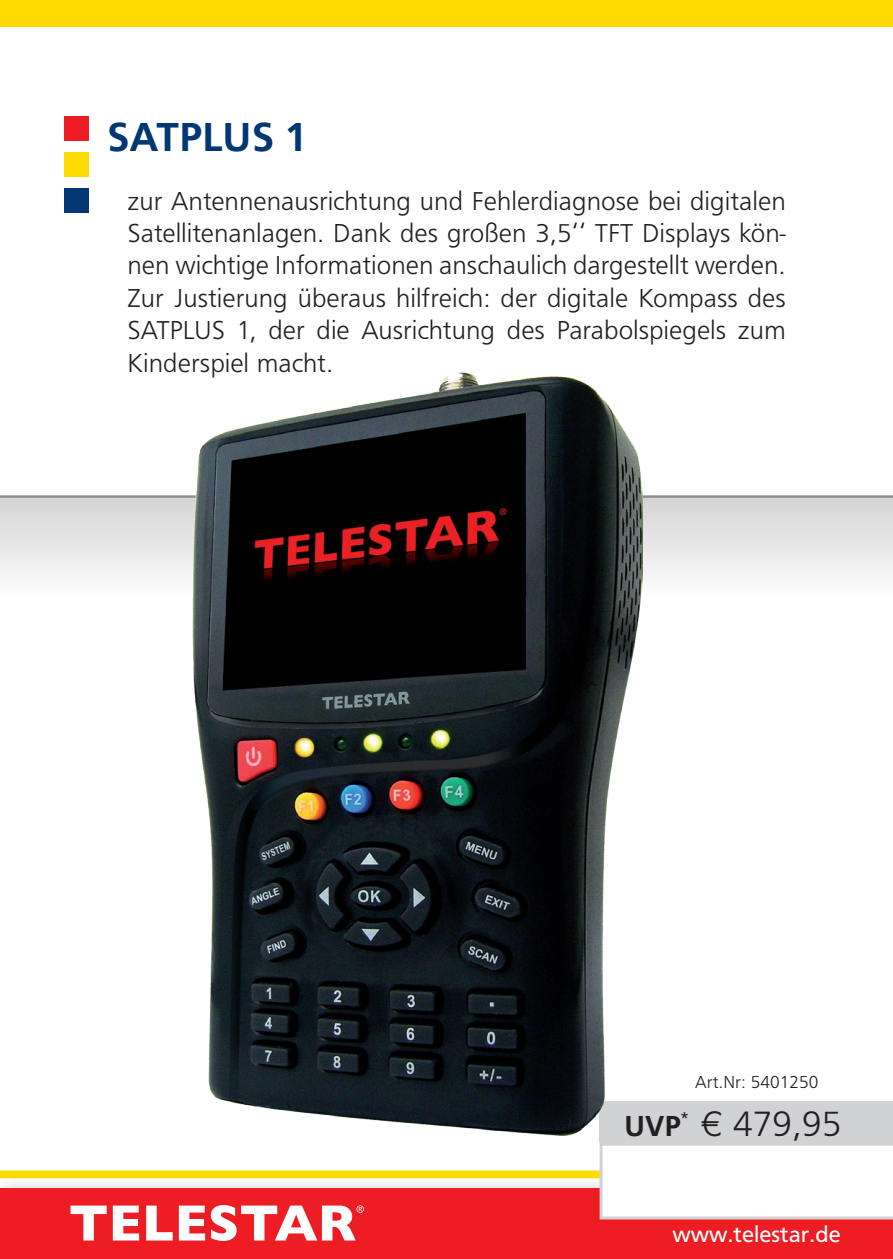
<style>
.page{position:relative;width:893px;height:1259px;background:#fff}
.page>*{position:absolute;margin:0;border:0;box-sizing:border-box;transform-origin:0 0}
.t1{font:700 42px "Front Page";letter-spacing:-.005em;color:#013874}
.t2{font:300 36.6px "Front Page";color:#231f20}
.t3{font:300 27px/32.4px "Front Page";color:#231f20;text-align:justify}
.t4{font:23.1px "Front Page";color:#fff}
.t5{font:300 18px "Front Page";color:#231f20}
.s1{font-weight:700;font-size:30px}
</style>
<div class="page">
<div style="left:0;top:1170px;width:893px;height:8px;background:#ffdc01"></div>
<div style="left:0;top:1174px;width:893px;height:85px;background:#231f20;opacity:.35"></div>
<div style="left:0;top:1188px;width:893px;height:71px;background:#ee1d23"></div>
<svg style="left:71px;top:1205px;width:36px;height:35px"></svg>
<svg style="left:113px;top:1205px;width:26px;height:35px"></svg>
<svg style="left:146px;top:1205px;width:27px;height:35px"></svg>
<svg style="left:179px;top:1205px;width:26px;height:35px"></svg>
<svg style="left:211px;top:1205px;width:153px;height:36px"></svg>
<div style="left:64px;top:116px;width:25px;height:25px;background:#ee1d23"></div>
<div style="left:64px;top:188px;width:25px;height:25px;background:#013874"></div>
<div style="left:64px;top:152px;width:25px;height:25px;background:#ffdc01"></div>
<div style="left:0;top:0;width:893px;height:27px;background:#ffdc01"></div>
<div style="left:600px;top:1101px;width:293px;height:41px;background:#d1d2d4"></div>
<svg style="left:600px;top:1142px;width:293px;height:77px"></svg>
<div style="left:0;top:495px;width:893px;height:134px;background:linear-gradient(to bottom,#d4d5d5,#fff)"></div>
<hr style="left:0;top:495px;width:893px;height:3px;background:#231f20">
<img style="left:192px;top:372px;width:450px;height:763px">
<h1 class="t1" style="left:107px;top:112px;width:202px">SATPLUS 1</h1>
<p class="t3" style="left:128px;top:185px;width:660px">zur Antennenausrichtung und Fehlerdiagnose bei digitalen Satellitenanlagen. Dank des großen 3,5‘‘ TFT Displays kön&shy;nen wichtige Informationen anschaulich dargestellt werden.<br>Zur Justierung überaus hilfreich: der digitale Kompass des SATPLUS 1, der die Ausrichtung des Parabolspiegels zum Kinderspiel macht.</p>
<p class="t5" style="left:695px;top:1072px;width:125px">Art.Nr: 5401250</p>
<h2 class="t2" style="left:624px;top:1103px;width:219px"><span class="s1">UVP</span><sup>*</sup> € 479,95</h2>
<p class="t4" style="left:672px;top:1221px;width:170px">www.telestar.de</p>
</div>
